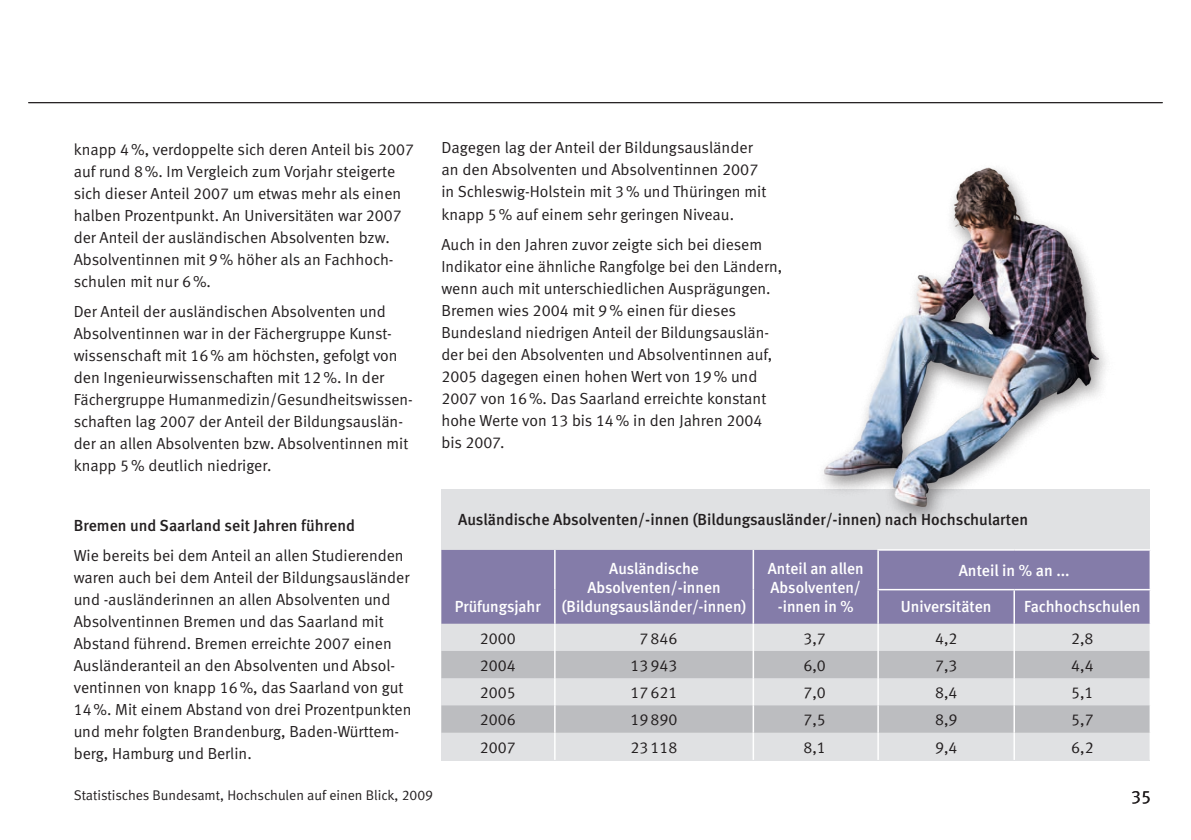
<style>
.page{position:relative;width:1191px;height:840px;background:#fff}
.page>*{position:absolute;margin:0;border:0;box-sizing:border-box;transform-origin:0 0}
.t1{font:18px "Meta Normal LF";color:#231f20}
.Body{font:16px/22px "Meta Normal LF";color:#231f20}
.Head_2{font:16px/19.2px "Meta Medium LF";color:#fff;text-align:center}
.Body-2{font:16px "Meta Medium LF";color:#231f20}
.t2{font:14px "Meta Normal LF";color:#231f20}
</style>
<div class="page">
<hr style="left:28px;top:102px;width:1134px;height:1px;background:#231f20">
<div style="left:441px;top:488px;width:709px;height:272px;background:#e0e1e3"></div>
<div style="left:441px;top:550px;width:708px;height:73px;background:#847ca9"></div>
<svg style="left:441px;top:650px;width:708px;height:82px;fill:#bcbdc0"></svg>
<hr style="left:877px;top:549px;width:137px;height:1px;background:#fff">
<hr style="left:1014px;top:549px;width:137px;height:1px;background:#fff">
<hr style="left:877px;top:588px;width:137px;height:2px;background:#fff">
<hr style="left:1014px;top:588px;width:137px;height:2px;background:#fff">
<hr style="left:554px;top:549px;width:1px;height:40px;background:#fff">
<hr style="left:752px;top:549px;width:2px;height:40px;background:#fff">
<hr style="left:877px;top:550px;width:2px;height:38px;background:#fff">
<hr style="left:554px;top:589px;width:1px;height:34px;background:#fff">
<hr style="left:752px;top:589px;width:2px;height:34px;background:#fff">
<hr style="left:877px;top:590px;width:2px;height:33px;background:#fff">
<hr style="left:752px;top:623px;width:2px;height:27px;background:#fff">
<hr style="left:877px;top:623px;width:2px;height:27px;background:#fff">
<hr style="left:1013px;top:623px;width:2px;height:27px;background:#fff">
<hr style="left:752px;top:650px;width:2px;height:27px;background:#fff">
<hr style="left:877px;top:650px;width:2px;height:27px;background:#fff">
<hr style="left:1013px;top:650px;width:2px;height:27px;background:#fff">
<hr style="left:752px;top:677px;width:2px;height:28px;background:#fff">
<hr style="left:877px;top:677px;width:2px;height:28px;background:#fff">
<hr style="left:1013px;top:677px;width:2px;height:28px;background:#fff">
<hr style="left:752px;top:705px;width:2px;height:27px;background:#fff">
<hr style="left:877px;top:705px;width:2px;height:27px;background:#fff">
<hr style="left:1013px;top:705px;width:2px;height:27px;background:#fff">
<svg style="left:554px;top:624px;width:1px;height:135px"></svg>
<hr style="left:752px;top:732px;width:2px;height:27px;background:#fff">
<hr style="left:877px;top:732px;width:2px;height:27px;background:#fff">
<hr style="left:1013px;top:732px;width:2px;height:27px;background:#fff">
<hr style="left:1149px;top:550px;width:2px;height:38px;background:#fff">
<hr style="left:1013px;top:590px;width:2px;height:33px;background:#fff">
<hr style="left:1149px;top:590px;width:2px;height:33px;background:#fff">
<hr style="left:1149px;top:623px;width:2px;height:27px;background:#fff">
<hr style="left:1149px;top:650px;width:2px;height:27px;background:#fff">
<hr style="left:1149px;top:677px;width:2px;height:28px;background:#fff">
<hr style="left:1149px;top:705px;width:2px;height:27px;background:#fff">
<hr style="left:1149px;top:732px;width:2px;height:27px;background:#fff">
<img style="left:809px;top:167px;width:314px;height:352px">
<p class="Body" style="left:74px;top:138px;width:342px">knapp 4%, verdoppelte sich deren Anteil bis 2007 auf rund 8%. Im Vergleich zum Vorjahr steigerte sich dieser Anteil 2007 um etwas mehr als einen halben Prozentpunkt. An Universitäten war 2007 der Anteil der ausländischen Absolventen bzw.<br>Absolventinnen mit 9% höher als an Fachhoch&shy;schulen mit nur 6%.</p>
<p class="Body" style="left:74px;top:300px;width:341px">Der Anteil der ausländischen Absolventen und Absolventinnen war in der Fächergruppe Kunst&shy;wissenschaft mit 16% am höchsten, gefolgt von den Ingenieurwissenschaften mit 12%. In der Fächergruppe Humanmedizin/Gesundheitswissen&shy;schaften lag 2007 der Anteil der Bildungsauslän&shy;der an allen Absolventen bzw. Absolventinnen mit knapp 5% deutlich niedriger.</p>
<p class="Body-2" style="left:74px;top:515px;width:283px">Bremen und Saarland seit Jahren führend</p>
<p class="Body" style="left:74px;top:544px;width:339px">Wie bereits bei dem Anteil an allen Studierenden waren auch bei dem Anteil der Bildungsausländer und -ausländerinnen an allen Absolventen und Absolventinnen Bremen und das Saarland mit Abstand führend. Bremen erreichte 2007 einen Ausländeranteil an den Absolventen und Absol&shy;ventinnen von knapp 16%, das Saarland von gut 14%. Mit einem Abstand von drei Prozentpunkten und mehr folgten Brandenburg, Baden-Württem&shy;berg, Hamburg und Berlin.</p>
<p class="Body" style="left:441px;top:137px;width:326px">Dagegen lag der Anteil der Bildungsausländer an den Absolventen und Absolventinnen 2007 in Schleswig-Holstein mit 3% und Thüringen mit knapp 5% auf einem sehr geringen Niveau.</p>
<p class="Body" style="left:441px;top:233px;width:342px">Auch in den Jahren zuvor zeigte sich bei diesem Indikator eine ähnliche Rangfolge bei den Ländern, wenn auch mit unterschiedlichen Ausprägungen.<br>Bremen wies 2004 mit 9% einen für dieses Bundesland niedrigen Anteil der Bildungsauslän&shy;der bei den Absolventen und Absolventinnen auf, 2005 dagegen einen hohen Wert von 19% und 2007 von 16%. Das Saarland erreichte konstant hohe Werte von 13 bis 14% in den Jahren 2004 bis 2007.</p>
<p class="Body-2" style="left:458px;top:509px;width:571px">Ausländische Absolventen/-innen (Bildungsausländer/-innen) nach Hochschularten</p>
<p class="Head_2" style="left:455px;top:596px;width:88px">Prüfungsjahr</p>
<p class="Head_2" style="left:562px;top:558px;width:186px">Ausländische<br>Absolventen/-innen (Bildungsausländer/-innen)</p>
<p class="Head_2" style="left:768px;top:558px;width:97px">Anteil an allen<br>Absolventen/ -innen in %</p>
<p class="Head_2" style="left:958px;top:560px;width:112px">Anteil in % an ...</p>
<p class="Head_2" style="left:900px;top:596px;width:92px">Universitäten</p>
<p class="Head_2" style="left:1024px;top:596px;width:118px">Fachhochschulen</p>
<p class="Body" style="left:480px;top:626px;width:37px">2000</p>
<p class="Body" style="left:639px;top:626px;width:39px">7846</p>
<p class="Body" style="left:803px;top:626px;width:24px">3,7</p>
<p class="Body" style="left:935px;top:626px;width:24px">4,2</p>
<p class="Body" style="left:1071px;top:626px;width:24px">2,8</p>
<p class="Body" style="left:480px;top:653px;width:37px">2004</p>
<p class="Body" style="left:630px;top:653px;width:48px">13943</p>
<p class="Body" style="left:803px;top:653px;width:24px">6,0</p>
<p class="Body" style="left:935px;top:653px;width:24px">7,3</p>
<p class="Body" style="left:1071px;top:653px;width:24px">4,4</p>
<p class="Body" style="left:480px;top:681px;width:37px">2005</p>
<p class="Body" style="left:630px;top:681px;width:48px">17621</p>
<p class="Body" style="left:803px;top:681px;width:24px">7,0</p>
<p class="Body" style="left:935px;top:681px;width:24px">8,4</p>
<p class="Body" style="left:1071px;top:681px;width:24px">5,1</p>
<p class="Body" style="left:480px;top:708px;width:37px">2006</p>
<p class="Body" style="left:630px;top:708px;width:48px">19890</p>
<p class="Body" style="left:803px;top:708px;width:24px">7,5</p>
<p class="Body" style="left:935px;top:708px;width:24px">8,9</p>
<p class="Body" style="left:1071px;top:708px;width:24px">5,7</p>
<p class="Body" style="left:480px;top:735px;width:37px">2007</p>
<p class="Body" style="left:630px;top:735px;width:48px">23118</p>
<p class="Body" style="left:803px;top:735px;width:24px">8,1</p>
<p class="Body" style="left:935px;top:735px;width:24px">9,4</p>
<p class="Body" style="left:1071px;top:735px;width:24px">6,2</p>
<p class="t2" style="left:74px;top:786px;width:361px">Statistisches Bundesamt, Hochschulen auf einen Blick, 2009</p>
<p class="t1" style="left:1131px;top:786px;width:22px">35</p>
</div>
